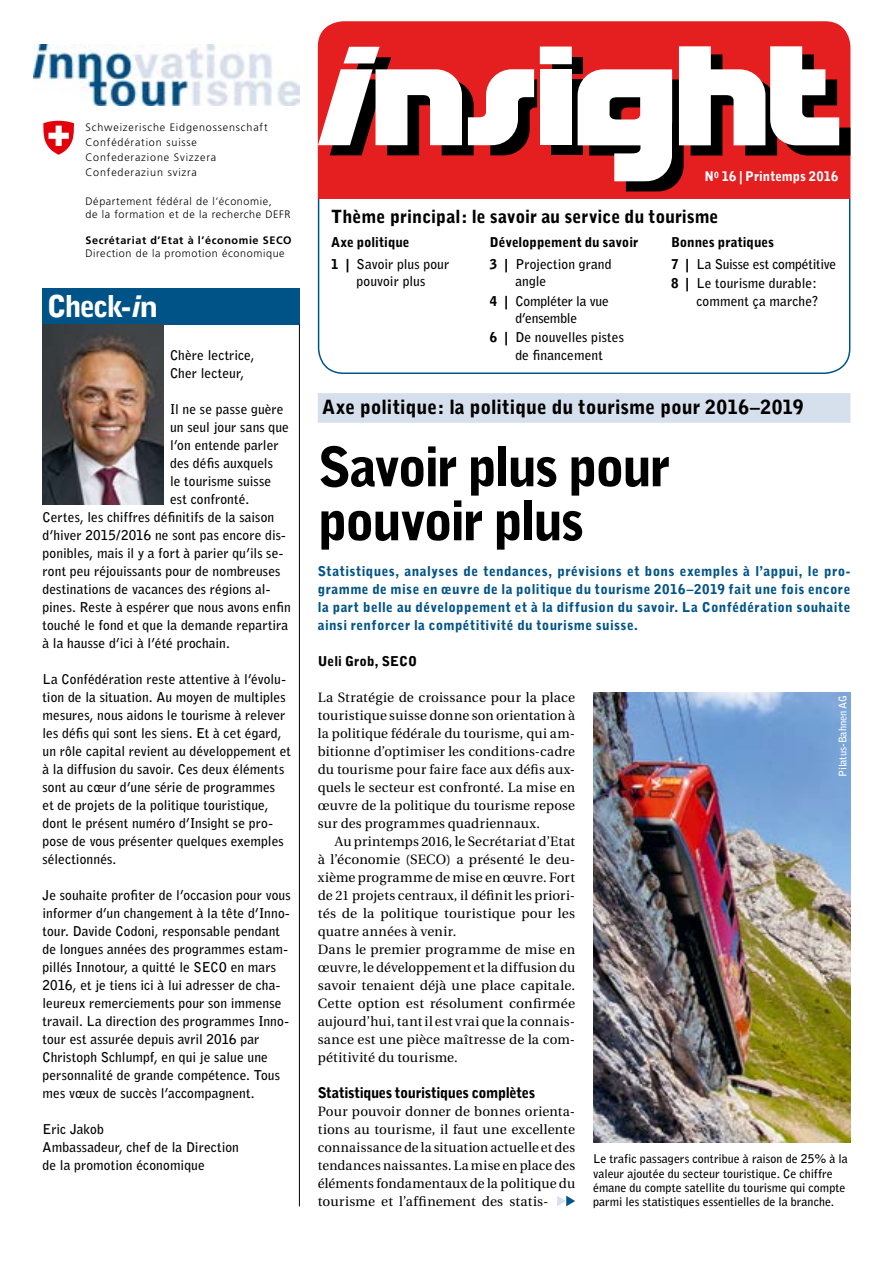
<style>
.page{position:relative;width:893px;height:1263px;background:#fff}
.page>*{position:absolute;margin:0;border:0;box-sizing:border-box;transform-origin:0 0}
.t1{font:900 54px/54px "Bell Gothic";letter-spacing:-.05em;color:#000}
.t2{font:900 30px "Bell Gothic";letter-spacing:-.06em;color:#fff}
.t3{font:900 19.5px "Bell Gothic";color:#000}
.t4{font:900 18px "Bell Gothic";letter-spacing:-.005em;color:#000}
.t5{font:900 14.7px "Bell Gothic";letter-spacing:-.03em;color:#000}
.t6{font:700 13.5px/18px "Bell Gothic";letter-spacing:.005em;color:#000}
.t7{font:13.5px/18px "Utopia";letter-spacing:.01em;color:#000;text-align:justify}
.t8{font:900 13.5px/18px "Bell Gothic";letter-spacing:.03em;color:#005387;text-align:justify}
.t9{font:900 13.5px "Bell Gothic";letter-spacing:-.005em;color:#000}
.t10{font:700 13.5px/17.2px "Bell Gothic";letter-spacing:-.015em;color:#000;text-align:center}
.t11{font:900 13.2px "Bell Gothic";color:#fff}
.t12{font:700 12px/14.4px "Bell Gothic";letter-spacing:.005em;color:#000}
.t13{font:300 10.8px/13px "Frutiger";letter-spacing:.055em;color:#000}
.t14{font:300 10.8px/14.9px "Frutiger";letter-spacing:.08em;color:#000}
.t15{font:700 10.8px "Frutiger";letter-spacing:.055em;color:#000}
.t16{font:700 10.5px "Bell Gothic";letter-spacing:-.015em;color:#fff}
.s1{font-family:"Univers LT Std";font-weight:700;font-style:italic}
.s2{font-family:"Univers LT Std";font-weight:700}
.s3{font-weight:900}
</style>
<div class="page">
<div style="left:318px;top:21px;width:532px;height:176px;background:#e51e20"></div>
<div style="left:551px;top:79px;width:32px;height:76px;background:#000"></div>
<div style="left:552px;top:57px;width:31px;height:17px;background:#000"></div>
<div style="left:540px;top:47px;width:32px;height:17px;border:1px solid #fff"></div>
<div style="left:540px;top:69px;width:32px;height:76px;background:#fff"></div>
<svg style="left:578px;top:46px;width:272px;height:145px"></svg>
<div style="left:541px;top:47px;width:30px;height:16px;background:#fff"></div>
<svg style="left:318px;top:47px;width:219px;height:108px"></svg>
<svg style="left:317px;top:197px;width:534px;height:177px"></svg>
<div style="left:318px;top:393px;width:532px;height:30px;background:#d6dfec"></div>
<svg style="left:557px;top:1196px;width:18px;height:10px"></svg>
<div style="left:43px;top:288px;width:257px;height:36px;background:#005387"></div>
<img style="left:43px;top:324px;width:121px;height:180px">
<hr style="left:299px;top:324px;width:1px;height:882px;background:#000">
<img style="left:33px;top:45px;width:267px;height:61px">
<svg style="left:43px;top:121px;width:31px;height:34px"></svg>
<img style="left:593px;top:692px;width:257px;height:450px">
<p class="t14" style="left:86px;top:120px;width:184px">Schweizerische Eidgenossenschaft<br>Confédération suisse<br>Confederazione Svizzera<br>Confederaziun svizra</p>
<p class="t13" style="left:85px;top:195px;width:207px">Département fédéral de l‘économie,<br>de la formation et de la recherche DEFR</p>
<p class="t15" style="left:85px;top:234px;width:208px">Secrétariat d’Etat à l’économie SECO</p>
<p class="t13" style="left:85px;top:247px;width:201px">Direction de la promotion économique</p>
<h2 class="t2" style="left:47px;top:289px;width:113px">Check-<span class="s1">i</span><span class="s2">n</span></h2>
<p class="t6" style="left:170px;top:346px;width:86px">Chère lectrice,<br>Cher lecteur,</p>
<p class="t6" style="left:170px;top:400px;width:115px">Il ne se passe guère</p>
<p class="t6" style="left:170px;top:418px;width:120px">un seul jour sans que</p>
<p class="t6" style="left:170px;top:436px;width:110px">l’on entende parler</p>
<p class="t6" style="left:170px;top:454px;width:104px">des défis auxquels</p>
<p class="t6" style="left:170px;top:472px;width:103px">le tourisme suisse</p>
<p class="t6" style="left:170px;top:490px;width:81px">est confronté.</p>
<p class="t6" style="left:43px;top:508px;width:233px">Certes, les chiffres définitifs de la saison</p>
<p class="t6" style="left:43px;top:526px;width:245px">d’hiver 2015/2016 ne sont pas encore dis-</p>
<p class="t6" style="left:43px;top:544px;width:242px">ponibles, mais il y a fort à parier qu’ils se-</p>
<p class="t6" style="left:43px;top:562px;width:239px">ront peu réjouissants pour de nombreuses</p>
<p class="t6" style="left:43px;top:580px;width:229px">destinations de vacances des régions al-</p>
<p class="t6" style="left:43px;top:598px;width:250px">pines. Reste à espérer que nous avons enfin</p>
<p class="t6" style="left:43px;top:616px;width:247px">touché le fond et que la demande repartira</p>
<p class="t6" style="left:43px;top:634px;width:189px">à la hausse d’ici à l’été prochain.</p>
<p class="t6" style="left:43px;top:670px;width:250px">La Confédération reste attentive à l’évolu&shy;tion de la situation. Au moyen de multiples mesures, nous aidons le tourisme à relever les défis qui sont les siens. Et à cet égard, un rôle capital revient au développement et à la diffusion du savoir. Ces deux éléments sont au cœur d’une série de programmes<br>et de projets de la politique touristique, dont le présent numéro d’Insight se pro&shy;pose de vous présenter quelques exemples sélectionnés.</p>
<p class="t6" style="left:43px;top:886px;width:250px">Je souhaite profiter de l’occasion pour vous informer d’un changement à la tête d’Inno&shy;tour. Davide Codoni, responsable pendant de longues années des programmes estam&shy;pillés Innotour, a quitté le SECO en mars 2016, et je tiens ici à lui adresser de cha&shy;leureux remerciements pour son immense travail. La direction des programmes Inno&shy;tour est assurée depuis avril 2016 par Christoph Schlumpf, en qui je salue une personnalité de grande compétence. Tous mes vœux de succès l’accompagnent.</p>
<p class="t6" style="left:43px;top:1120px;width:198px">Eric Jakob<br>Ambassadeur, chef de la Direction de la promotion économique</p>
<p class="t11" style="left:704px;top:169px;width:136px">N<sup>0</sup> 16 | Printemps 2016</p>
<h3 class="t4" style="left:331px;top:206px;width:389px">Thème principal: le savoir au service du tourisme</h3>
<p class="t9" style="left:331px;top:234px;width:80px">Axe politique</p>
<p class="t9" style="left:490px;top:234px;width:150px">Développement du savoir</p>
<p class="t9" style="left:671px;top:234px;width:105px">Bonnes pratiques</p>
<p class="t6" style="left:331px;top:256px;width:120px;line-height:17.2px;text-align:center"><span class="s3">1 |</span> Savoir plus pour pouvoir plus</p>
<p class="t6" style="left:515px;top:256px;width:98px;line-height:17.2px;text-indent:-26px"><span class="s3">3 |</span> Projection grand angle</p>
<p class="t10" style="left:490px;top:292px;width:121px"><span class="s3">4 |</span> Compléter la vue d’ensemble</p>
<p class="t6" style="left:490px;top:329px;width:136px;line-height:17.2px;text-align:center"><span class="s3">6 |</span> De nouvelles pistes de financement</p>
<p class="t6" style="left:671px;top:255px;width:167px;line-height:19.4px"><span class="s3">7 |</span> La Suisse est compétitive<br><span class="s3">8 |</span> Le tourisme durable:</p>
<p class="t6" style="left:696px;top:292px;width:124px">comment ça marche?</p>
<h3 class="t3" style="left:322px;top:396px;width:483px">Axe politique: la politique du tourisme pour 2016–2019</h3>
<h1 class="t1" style="left:318px;top:441px;width:354px">Savoir plus pour pouvoir plus</h1>
<p class="t8" style="left:318px;top:563px;width:534px">Statistiques, analyses de tendances, prévisions et bons exemples à l’appui, le pro&shy;gramme de mise en œuvre de la politique du tourisme 2016–2019 fait une fois encore la part belle au développement et à la diffusion du savoir. La Confédération souhaite ainsi renforcer la compétitivité du tourisme suisse.</p>
<p class="t9" style="left:318px;top:653px;width:101px">Ueli Grob, SECO</p>
<p class="t7" style="left:318px;top:689px;width:259px">La Stratégie de croissance pour la place touristique suisse donne son orientation à la politique fédérale du tourisme, qui am&shy;bitionne d’optimiser les conditions-cadre du tourisme pour faire face aux défis aux&shy;quels le secteur est confronté. La mise en œuvre de la politique du tourisme repose sur des programmes quadriennaux.</p>
<p class="t7" style="left:318px;top:833px;width:259px;text-align:left;text-indent:17px">Au printemps 2016, le Secrétariat d’Etat à l’économie (SECO) a présenté le deu&shy;xième programme de mise en œuvre. Fort de 21 projets centraux, il définit les priori&shy;tés de la politique touristique pour les quatre années à venir.<br>Dans le premier programme de mise en œuvre, le développement et la diffusion du savoir tenaient déjà une place capitale.<br>Cette option est résolument confirmée aujourd’hui, tant il est vrai que la connais&shy;sance est une pièce maîtresse de la com&shy;pétitivité du tourisme.</p>
<p class="t5" style="left:318px;top:1084px;width:219px">Statistiques touristiques complètes</p>
<p class="t7" style="left:318px;top:1103px;width:259px">Pour pouvoir donner de bonnes orienta&shy;tions au tourisme, il faut une excellente connaissance de la situation actuelle et des tendances naissantes. La mise en place des éléments fondamentaux de la politique du tourisme et l’affinement des statis-</p>
<p class="t16" style="left:836px;top:776px;width:83px;rotate:-90deg">Pilatus-Bahnen AG</p>
<p class="t12" style="left:593px;top:1152px;width:256px">Le trafic passagers contribue à raison de 25% à la valeur ajoutée du secteur touristique. Ce chiffre émane du compte satellite du tourisme qui compte parmi les statistiques essentielles de la branche.</p>
</div>
